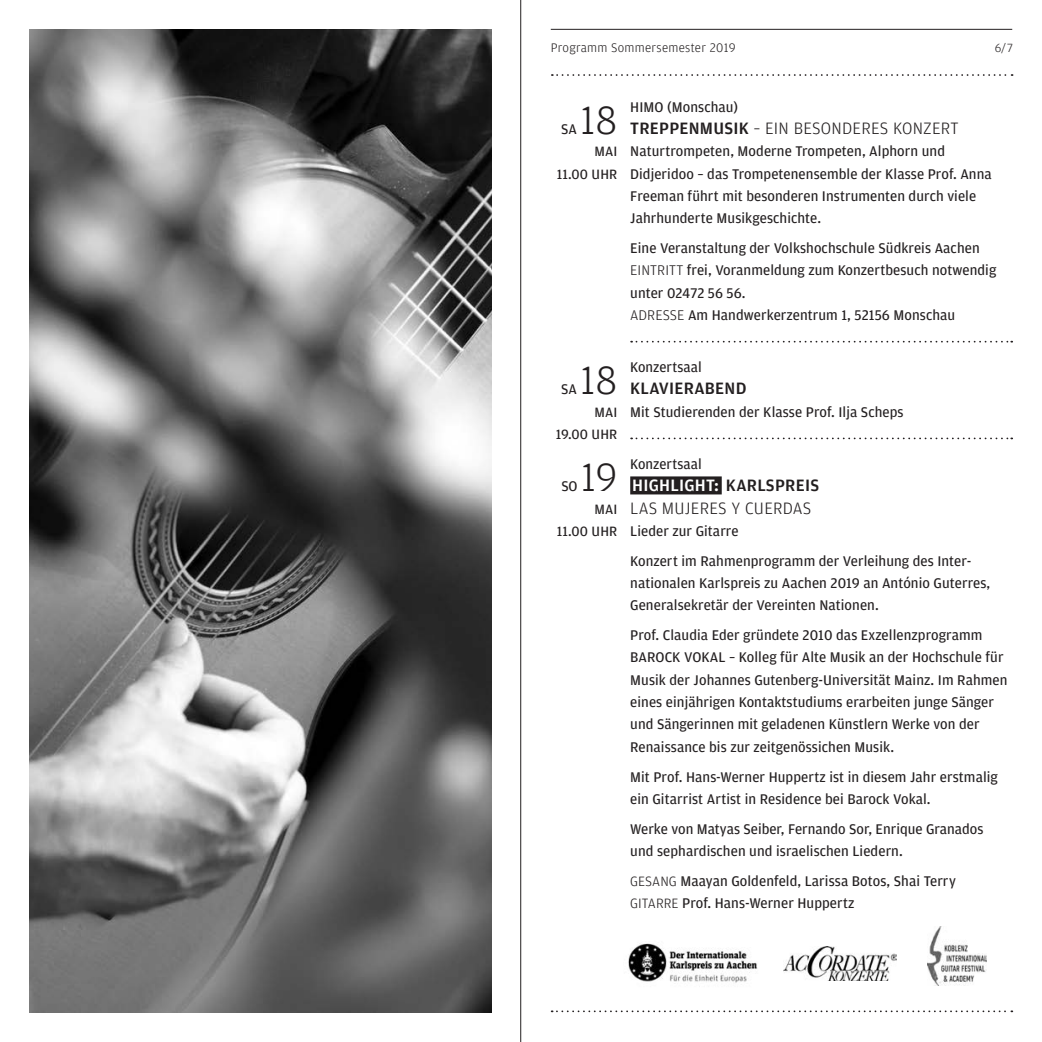
<style>
.page{position:relative;width:1042px;height:1042px;background:#fff}
.page>*{position:absolute;margin:0;border:0;box-sizing:border-box;transform-origin:0 0}
.t1{font:300 42px "Amplitude";color:#231f20}
.t2{font:300 17.5px/22.4px "Amplitude";letter-spacing:.015em;color:#231f20}
.t3{font:500 17.5px "Amplitude";letter-spacing:.015em;color:#231f20}
.t4{font:14.88px/22.4px "Amplitude";letter-spacing:.005em;color:#231f20}
.t5{font:14.35px/22.4px "Amplitude";letter-spacing:.01em;color:#231f20;text-align:right}
.t6{font:300 13.12px "Amplitude";letter-spacing:.02em;color:#231f20}
.t7{font:300 12.6px "Amplitude";color:#231f20}
.s1{font-weight:500}
.s2{font-weight:300}
.s3{font-weight:500;color:#fff}
.s4{font-weight:300;font-size:14.35px}
</style>
<div class="page">
<svg style="left:552px;top:74px;width:460px;height:2px"></svg>
<hr style="left:551px;top:29px;width:461px;height:1px;background:#231f20">
<hr style="left:520px;top:0;width:1px;height:1042px;background:#231f20">
<img style="left:30px;top:30px;width:461px;height:982px">
<img style="left:628px;top:943px;width:130px;height:40px">
<div style="left:630px;top:476px;width:92px;height:18px;background:#231f20"></div>
<svg style="left:631px;top:341px;width:381px;height:1px"></svg>
<svg style="left:631px;top:437px;width:381px;height:2px"></svg>
<svg style="left:552px;top:1010px;width:460px;height:2px"></svg>
<img style="left:783px;top:946px;width:114px;height:34px">
<img style="left:927px;top:926px;width:59px;height:59px">
<p class="t6" style="left:551px;top:40px;width:186px">Programm Sommersemester 2019</p>
<p class="t7" style="left:994px;top:41px;width:20px">6/7</p>
<h1 class="t1" style="left:580px;top:97px;width:39px">18</h1>
<p class="t5" style="left:557px;top:140px;width:62px">MAI<br>11.00 UHR</p>
<p class="t4" style="left:561px;top:118px;width:17px">SA</p>
<h1 class="t1" style="left:580px;top:357px;width:39px">18</h1>
<p class="t5" style="left:556px;top:401px;width:63px">MAI<br>19.00 UHR</p>
<p class="t4" style="left:561px;top:378px;width:17px">SA</p>
<h1 class="t1" style="left:581px;top:454px;width:38px">19</h1>
<p class="t5" style="left:557px;top:498px;width:62px">MAI<br>11.00 UHR</p>
<p class="t4" style="left:561px;top:475px;width:18px">SO</p>
<p class="t4" style="left:630px;top:96px;width:109px">HIMO (Monschau)</p>
<p class="t2" style="left:630px;top:117px;width:330px"><span class="s1">TREPPENMUSIK</span> – EIN BESONDERES KONZERT</p>
<p class="t4" style="left:630px;top:140px;width:363px">Naturtrompeten, Moderne Trompeten, Alphorn und Didjeridoo – das Trompetenensemble der Klasse Prof. Anna Freeman führt mit besonderen Instrumenten durch viele Jahrhunderte Musikgeschichte.</p>
<p class="t4" style="left:630px;top:237px;width:367px">Eine Veranstaltung der Volkshochschule Südkreis Aachen <span class="s2">EINTRITT</span> frei, Voranmeldung zum Konzertbesuch notwendig unter 02472 56 56.<br><span class="s2">ADRESSE</span> Am Handwerkerzentrum 1, 52156 Monschau</p>
<p class="t4" style="left:630px;top:356px;width:73px">Konzertsaal</p>
<p class="t3" style="left:630px;top:379px;width:118px">KLAVIERABEND</p>
<p class="t4" style="left:630px;top:401px;width:275px">Mit Studierenden der Klasse Prof. Ilja Scheps</p>
<p class="t4" style="left:630px;top:453px;width:73px">Konzertsaal</p>
<p class="t2" style="left:630px;top:474px;width:190px"><span class="s3">HIGHLIGHT:</span> <span class="s1">KARLSPREIS<br></span>LAS MUJERES Y CUERDAS</p>
<p class="t4" style="left:630px;top:516px;width:343px;line-height:29.8px">Lieder zur Gitarre<br>Konzert im Rahmenprogramm der Verleihung des Inter-</p>
<p class="t4" style="left:630px;top:572px;width:361px">nationalen Karlspreis zu Aachen 2019 an António Guterres,<br>Generalsekretär der Vereinten Nationen.</p>
<p class="t4" style="left:630px;top:624px;width:379px">Prof. Claudia Eder gründete 2010 das Exzellenzprogramm BAROCK VOKAL – Kolleg für Alte Musik an der Hochschule für Musik der Johannes Gutenberg-Universität Mainz. Im Rahmen eines einjährigen Kontaktstudiums erarbeiten junge Sänger und Sängerinnen mit geladenen Künstlern Werke von der Renaissance bis zur zeitgenössichen Musik.</p>
<p class="t4" style="left:630px;top:765px;width:369px">Mit Prof. Hans-Werner Huppertz ist in diesem Jahr erstmalig ein Gitarrist Artist in Residence bei Barock Vokal.</p>
<p class="t4" style="left:630px;top:817px;width:355px">Werke von Matyas Seiber, Fernando Sor, Enrique Granados und sephardischen und israelischen Liedern.</p>
<p class="t4" style="left:630px;top:869px;width:327px"><span class="s4">GESANG</span> Maayan Goldenfeld, Larissa Botos, Shai Terry<br><span class="s4">GITARRE</span> Prof. Hans-Werner Huppertz</p>
</div>
